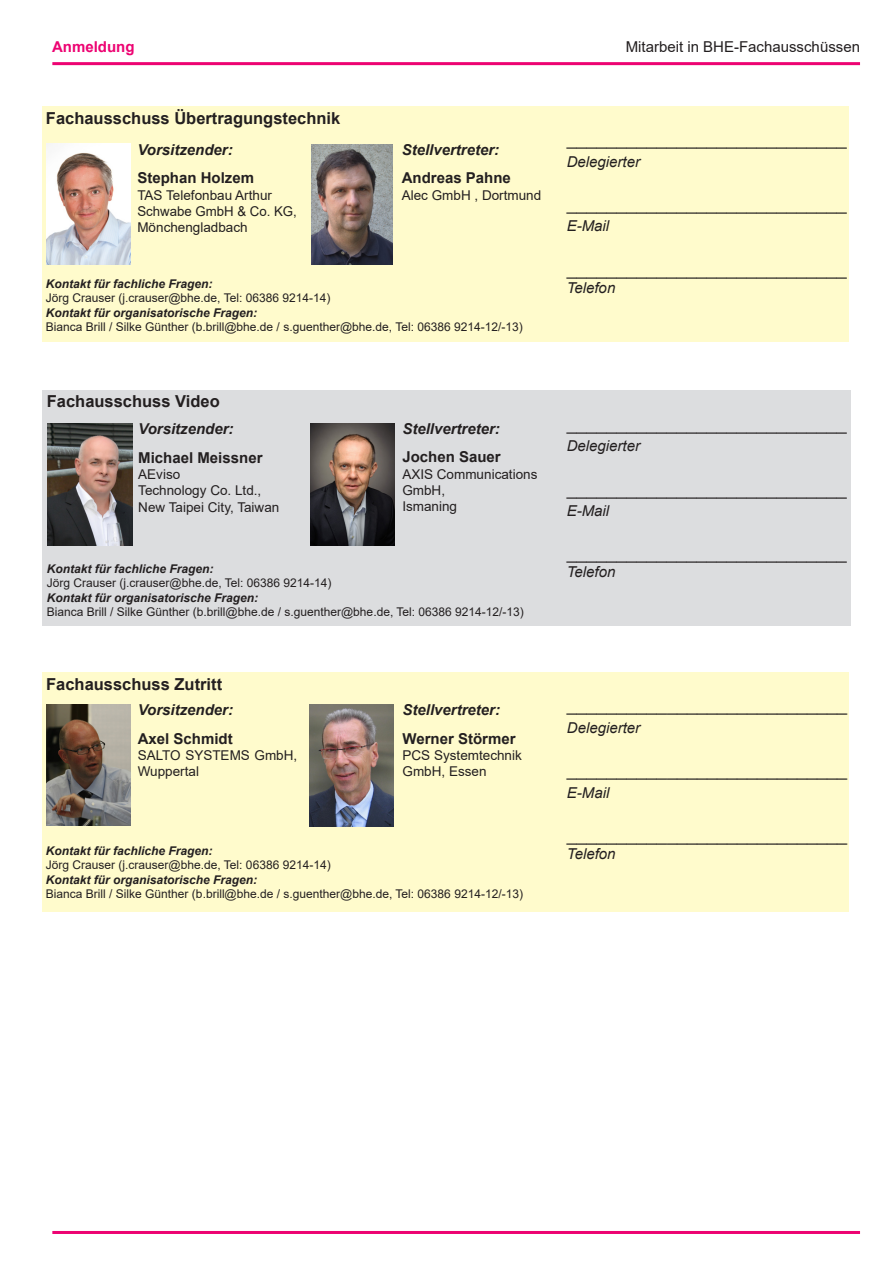
<style>
.page{position:relative;width:893px;height:1263px;background:#fff}
.page>*{position:absolute;margin:0;border:0;box-sizing:border-box;transform-origin:0 0}
.t1{font:18px "Arial";color:#231f20}
.t2{font:700 16.5px "Arial";color:#231f20}
.t3{font:italic 700 15px "Arial";color:#231f20}
.t4{font:700 15px "Arial";color:#231f20}
.t5{font:italic 15px "Arial";color:#231f20}
.t6{font:15px "Arial";color:#231f20}
.t7{font:700 15px "Arial";color:#ed0372}
.t8{font:13.5px/16.2px "Arial";color:#231f20}
.t9{font:12px "Arial";color:#231f20}
.t10{font:italic 700 12px "Arial";color:#231f20}
</style>
<div class="page">
<div style="left:43px;top:106px;width:806px;height:236px;background:#fffbcc"></div>
<img style="left:47px;top:143px;width:83px;height:122px">
<div style="left:43px;top:390px;width:808px;height:236px;background:#dcdddf"></div>
<img style="left:48px;top:423px;width:84px;height:122px">
<img style="left:310px;top:423px;width:85px;height:123px">
<div style="left:43px;top:673px;width:806px;height:239px;background:#fffbcc"></div>
<img style="left:46px;top:705px;width:84px;height:121px">
<img style="left:309px;top:704px;width:85px;height:122px">
<img style="left:312px;top:144px;width:80px;height:121px">
<hr style="left:52px;top:1231px;width:808px;height:3px;background:#ed0372">
<hr style="left:52px;top:62px;width:808px;height:3px;background:#ed0372">
<p class="t7" style="left:52px;top:36px;width:84px">Anmeldung</p>
<p class="t6" style="left:626px;top:37px;width:236px">Mitarbeit in BHE-Fachausschüssen</p>
<h2 class="t2" style="left:46px;top:106px;width:296px">Fachausschuss Übertragungstechnik</h2>
<p class="t3" style="left:137px;top:139px;width:97px">Vorsitzender:</p>
<p class="t4" style="left:137px;top:168px;width:118px">Stephan Holzem</p>
<p class="t8" style="left:137px;top:187px;width:161px">TAS Telefonbau Arthur<br>Schwabe GmbH &amp; Co. KG,<br>Mönchengladbach</p>
<p class="t3" style="left:402px;top:139px;width:99px">Stellvertreter:</p>
<p class="t4" style="left:402px;top:168px;width:111px">Andreas Pahne</p>
<p class="t8" style="left:402px;top:187px;width:141px">Alec GmbH , Dortmund</p>
<p class="t10" style="left:46px;top:276px;width:168px">Kontakt für fachliche Fragen:</p>
<p class="t9" style="left:46px;top:290px;width:286px">Jörg Crauser (j.crauser@bhe.de, Tel: 06386 9214-14)</p>
<p class="t10" style="left:46px;top:305px;width:213px">Kontakt für organisatorische Fragen:</p>
<p class="t9" style="left:46px;top:319px;width:479px">Bianca Brill / Silke Günther (b.brill@bhe.de / s.guenther@bhe.de, Tel: 06386 9214-12/-13)</p>
<h2 class="t2" style="left:47px;top:390px;width:175px">Fachausschuss Video</h2>
<p class="t3" style="left:138px;top:419px;width:97px">Vorsitzender:</p>
<p class="t4" style="left:138px;top:447px;width:126px">Michael Meissner</p>
<p class="t8" style="left:138px;top:466px;width:143px">AEviso<br>Technology Co. Ltd.,<br>New Taipei City, Taiwan</p>
<p class="t3" style="left:402px;top:418px;width:99px">Stellvertreter:</p>
<p class="t4" style="left:402px;top:446px;width:100px">Jochen Sauer</p>
<p class="t8" style="left:402px;top:466px;width:137px">AXIS Communications<br>GmbH,<br>Ismaning</p>
<p class="t10" style="left:47px;top:561px;width:168px">Kontakt für fachliche Fragen:</p>
<p class="t9" style="left:47px;top:575px;width:286px">Jörg Crauser (j.crauser@bhe.de, Tel: 06386 9214-14)</p>
<p class="t10" style="left:47px;top:590px;width:213px">Kontakt für organisatorische Fragen:</p>
<p class="t9" style="left:47px;top:604px;width:479px">Bianca Brill / Silke Günther (b.brill@bhe.de / s.guenther@bhe.de, Tel: 06386 9214-12/-13)</p>
<h2 class="t2" style="left:46px;top:673px;width:178px">Fachausschuss Zutritt</h2>
<p class="t3" style="left:138px;top:699px;width:97px">Vorsitzender:</p>
<p class="t4" style="left:138px;top:728px;width:97px">Axel Schmidt</p>
<p class="t8" style="left:138px;top:747px;width:161px">SALTO SYSTEMS GmbH,<br>Wuppertal</p>
<p class="t3" style="left:403px;top:700px;width:99px">Stellvertreter:</p>
<p class="t4" style="left:403px;top:728px;width:115px">Werner Störmer</p>
<p class="t8" style="left:403px;top:747px;width:121px">PCS Systemtechnik<br>GmbH, Essen</p>
<p class="t10" style="left:46px;top:842px;width:168px">Kontakt für fachliche Fragen:</p>
<p class="t9" style="left:46px;top:856px;width:286px">Jörg Crauser (j.crauser@bhe.de, Tel: 06386 9214-14)</p>
<p class="t10" style="left:46px;top:871px;width:213px">Kontakt für organisatorische Fragen:</p>
<p class="t9" style="left:46px;top:885px;width:479px">Bianca Brill / Silke Günther (b.brill@bhe.de / s.guenther@bhe.de, Tel: 06386 9214-12/-13)</p>
<h1 class="t1" style="left:567px;top:126px;width:282px">____________________________</h1>
<p class="t5" style="left:567px;top:152px;width:75px">Delegierter</p>
<h1 class="t1" style="left:567px;top:191px;width:282px">____________________________</h1>
<p class="t5" style="left:567px;top:216px;width:44px">E-Mail</p>
<h1 class="t1" style="left:567px;top:256px;width:282px">____________________________</h1>
<p class="t5" style="left:567px;top:278px;width:50px">Telefon</p>
<h1 class="t1" style="left:567px;top:411px;width:282px">____________________________</h1>
<p class="t5" style="left:567px;top:436px;width:75px">Delegierter</p>
<h1 class="t1" style="left:567px;top:476px;width:282px">____________________________</h1>
<p class="t5" style="left:567px;top:501px;width:44px">E-Mail</p>
<h1 class="t1" style="left:567px;top:541px;width:282px">____________________________</h1>
<p class="t5" style="left:567px;top:562px;width:50px">Telefon</p>
<h1 class="t1" style="left:567px;top:693px;width:282px">____________________________</h1>
<p class="t5" style="left:567px;top:718px;width:75px">Delegierter</p>
<h1 class="t1" style="left:567px;top:757px;width:282px">____________________________</h1>
<p class="t5" style="left:567px;top:783px;width:44px">E-Mail</p>
<h1 class="t1" style="left:567px;top:822px;width:282px">____________________________</h1>
<p class="t5" style="left:567px;top:844px;width:50px">Telefon</p>
</div>
